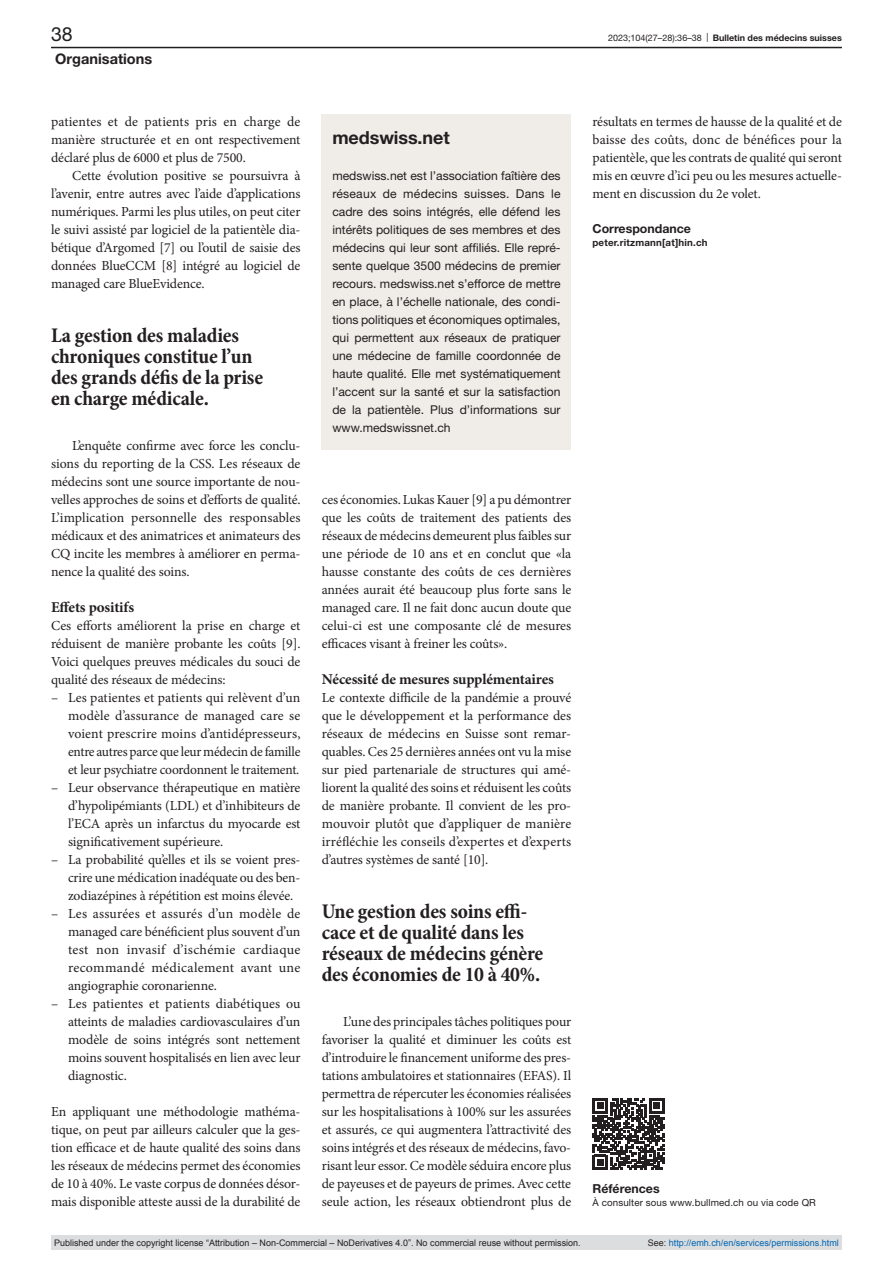
<style>
.page{position:relative;width:893px;height:1263px;background:#fff}
.page>*{position:absolute;margin:0;border:0;box-sizing:border-box;transform-origin:0 0}
.quote{font:700 condensed 21px/21px "Minion Pro";letter-spacing:-.01em;color:#231f20}
.t1{font:19.5px "Helvetica Neue LT Pro";color:#231f20}
.box-head1{font:700 18px "Helvetica Neue LT Pro";letter-spacing:-.005em;color:#231f20}
.head2{font:700 15px "Minion Pro";letter-spacing:-.01em;color:#231f20}
.t2{font:700 14.55px "Helvetica Neue LT Pro";color:#231f20}
.paragraph-indent{font:13.8px/18px "Minion Pro";letter-spacing:-.01em;color:#231f20;text-align:justify}
.paragraph{font:13.8px/18px "Minion Pro";letter-spacing:-.01em;color:#231f20;text-align:justify}
.correspondence-head{font:700 12.3px "Helvetica Neue LT Pro";color:#231f20}
.online-ref-head{font:700 12.3px "Helvetica Neue LT Pro";color:#231f20}
.box-paragraph{font:12.15px/18px "Helvetica Neue LT Pro";color:#231f20;text-align:justify}
.online-ref{font:9.75px "Helvetica Neue LT Pro";letter-spacing:.01em;color:#231f20}
.correspondence-e-mai{font:700 9.75px "Helvetica Neue LT Pro";letter-spacing:.02em;color:#231f20}
.t3{font:9px "Arial";color:#231f20}
.t4{font:700 9px "Helvetica Neue LT Pro";color:#231f20}
.t5{font:9px "Arial";color:#0066b3}
.s1{font-weight:400}
.s2{color:#231f20}
</style>
<div class="page">
<div style="left:322px;top:115px;width:249px;height:335px;background:#f0ece7"></div>
<svg style="left:593px;top:1098px;width:71px;height:72px"></svg>
<hr style="left:51px;top:47px;width:791px;height:1px;background:#231f20">
<div style="left:51px;top:1235px;width:791px;height:15px;background:#dcdddf"></div>
<h2 class="t1" style="left:51px;top:22px;width:23px">38</h2>
<p class="t4" style="left:608px;top:32px;width:235px"><span class="s1">2023;104(27–28):36–38 |</span> Bulletin des médecins suisses</p>
<p class="t2" style="left:55px;top:49px;width:98px">Organisations</p>
<p class="paragraph-indent" style="left:51px;top:113px;width:251px">patientes et de patients pris en charge de manière structurée et en ont respectivement déclaré plus de 6000 et plus de 7500.</p>
<p class="paragraph-indent" style="left:51px;top:167px;width:251px;text-indent:21px">Cette évolution positive se poursuivra à l’avenir, entre autres avec l’aide d’applications numériques. Parmi les plus utiles, on peut citer le suivi assisté par logiciel de la patientèle dia&shy;bétique d’Argomed [7] ou l’outil de saisie des données BlueCCM [8] intégré au logiciel de managed care BlueEvidence.</p>
<p class="quote" style="left:51px;top:326px;width:214px">La gestion des maladies chroniques constitue l’un des grands défis de la prise en charge médicale.</p>
<p class="paragraph-indent" style="left:51px;top:437px;width:251px;text-indent:21px">L’enquête confirme avec force les conclu&shy;sions du reporting de la CSS. Les réseaux de médecins sont une source importante de nou&shy;velles approches de soins et d’efforts de qualité.<br>L’implication personnelle des responsables médicaux et des animatrices et animateurs des CQ incite les membres à améliorer en perma&shy;nence la qualité des soins.</p>
<p class="head2" style="left:51px;top:597px;width:85px">Effets positifs</p>
<p class="paragraph" style="left:51px;top:617px;width:251px">Ces efforts améliorent la prise en charge et réduisent de manière probante les coûts [9].<br>Voici quelques preuves médicales du souci de qualité des réseaux de médecins:</p>
<p class="paragraph-indent" style="left:68px;top:689px;width:234px;text-indent:-17px">– Les patientes et patients qui relèvent d’un modèle d’assurance de managed care se voient prescrire moins d’antidépresseurs, entre autres parce que leur médecin de famille et leur psychiatre coordonnent le traitement.</p>
<p class="paragraph-indent" style="left:68px;top:779px;width:234px;text-indent:-17px">– Leur observance thérapeutique en matière d’hypolipémiants (LDL) et d’inhibiteurs de l’ECA après un infarctus du myocarde est significativement supérieure.</p>
<p class="paragraph-indent" style="left:68px;top:851px;width:234px;text-indent:-17px">– La probabilité qu’elles et ils se voient pres&shy;crire une médication inadéquate ou des ben&shy;zodiazépines à répétition est moins élevée.</p>
<p class="paragraph-indent" style="left:68px;top:905px;width:234px;text-indent:-17px">– Les assurées et assurés d’un modèle de managed care bénéficient plus souvent d’un test non invasif d’ischémie cardiaque recommandé médicalement avant une angiographie coronarienne.</p>
<p class="paragraph-indent" style="left:68px;top:995px;width:234px;text-indent:-17px">– Les patientes et patients diabétiques ou atteints de maladies cardiovasculaires d’un modèle de soins intégrés sont nettement moins souvent hospitalisés en lien avec leur diagnostic.</p>
<p class="paragraph" style="left:51px;top:1103px;width:251px">En appliquant une méthodologie mathéma&shy;tique, on peut par ailleurs calculer que la ges&shy;tion efficace et de haute qualité des soins dans les réseaux de médecins permet des économies de 10 à 40%. Le vaste corpus de données désor&shy;mais disponible atteste aussi de la durabilité de</p>
<p class="box-head1" style="left:332px;top:126px;width:119px">medswiss.net</p>
<p class="box-paragraph" style="left:332px;top:166px;width:230px">medswiss.net est l’association faîtière des réseaux de médecins suisses. Dans le cadre des soins intégrés, elle défend les intérêts politiques de ses membres et des médecins qui leur sont affiliés. Elle repré&shy;sente quelque 3500 médecins de premier recours. medswiss.net s’efforce de mettre en place, à l’échelle nationale, des condi&shy;tions politiques et économiques optimales, qui permettent aux réseaux de pratiquer une médecine de famille coordonnée de haute qualité. Elle met systématiquement l’accent sur la santé et sur la satisfaction de la patientèle. Plus d’informations sur www.medswissnet.ch</p>
<p class="paragraph-indent" style="left:592px;top:113px;width:251px">résultats en termes de hausse de la qualité et de baisse des coûts, donc de bénéfices pour la patientèle, que les contrats de qualité qui seront mis en œuvre d’ici peu ou les mesures actuelle&shy;ment en discussion du 2e volet.</p>
<p class="correspondence-head" style="left:592px;top:220px;width:100px">Correspondance</p>
<p class="correspondence-e-mai" style="left:592px;top:236px;width:117px">peter.ritzmann[at]hin.ch</p>
<p class="paragraph" style="left:322px;top:491px;width:251px">ces économies. Lukas Kauer [9] a pu démontrer que les coûts de traitement des patients des réseaux de médecins demeurent plus faibles sur une période de 10 ans et en conclut que «la hausse constante des coûts de ces dernières années aurait été beaucoup plus forte sans le managed care. Il ne fait donc aucun doute que celui-ci est une composante clé de mesures efficaces visant à freiner les coûts».</p>
<p class="head2" style="left:322px;top:669px;width:234px">Nécessité de mesures supplémentaires</p>
<p class="paragraph" style="left:322px;top:689px;width:251px">Le contexte difficile de la pandémie a prouvé que le développement et la performance des réseaux de médecins en Suisse sont remar&shy;quables. Ces 25 dernières années ont vu la mise sur pied partenariale de structures qui amé&shy;liorent la qualité des soins et réduisent les coûts de manière probante. Il convient de les pro&shy;mouvoir plutôt que d’appliquer de manière irréfléchie les conseils d’expertes et d’experts d’autres systèmes de santé [10].</p>
<p class="quote" style="left:322px;top:902px;width:223px">Une gestion des soins effi&shy;cace et de qualité dans les réseaux de médecins génère des économies de 10 à 40%.</p>
<p class="paragraph-indent" style="left:322px;top:1013px;width:251px;text-indent:21px">L’une des principales tâches politiques pour favoriser la qualité et diminuer les coûts est d’introduire le financement uniforme des pres&shy;tations ambulatoires et stationnaires (EFAS). Il permettra de répercuter les économies réalisées sur les hospitalisations à 100% sur les assurées et assurés, ce qui augmentera l’attractivité des soins intégrés et des réseaux de médecins, favo&shy;risant leur essor. Ce modèle séduira encore plus de payeuses et de payeurs de primes. Avec cette seule action, les réseaux obtiendront plus de</p>
<p class="online-ref-head" style="left:592px;top:1180px;width:69px">Références</p>
<p class="online-ref" style="left:592px;top:1197px;width:225px">À consulter sous www.bullmed.ch ou via code QR</p>
<p class="t3" style="left:54px;top:1237px;width:528px">Published under the copyright license “Attribution – Non-Commercial – NoDerivatives 4.0”. No commercial reuse without permission.</p>
<p class="t5" style="left:648px;top:1237px;width:193px"><span class="s2">See:</span> http://emh.ch/en/services/permissions.html</p>
</div>
